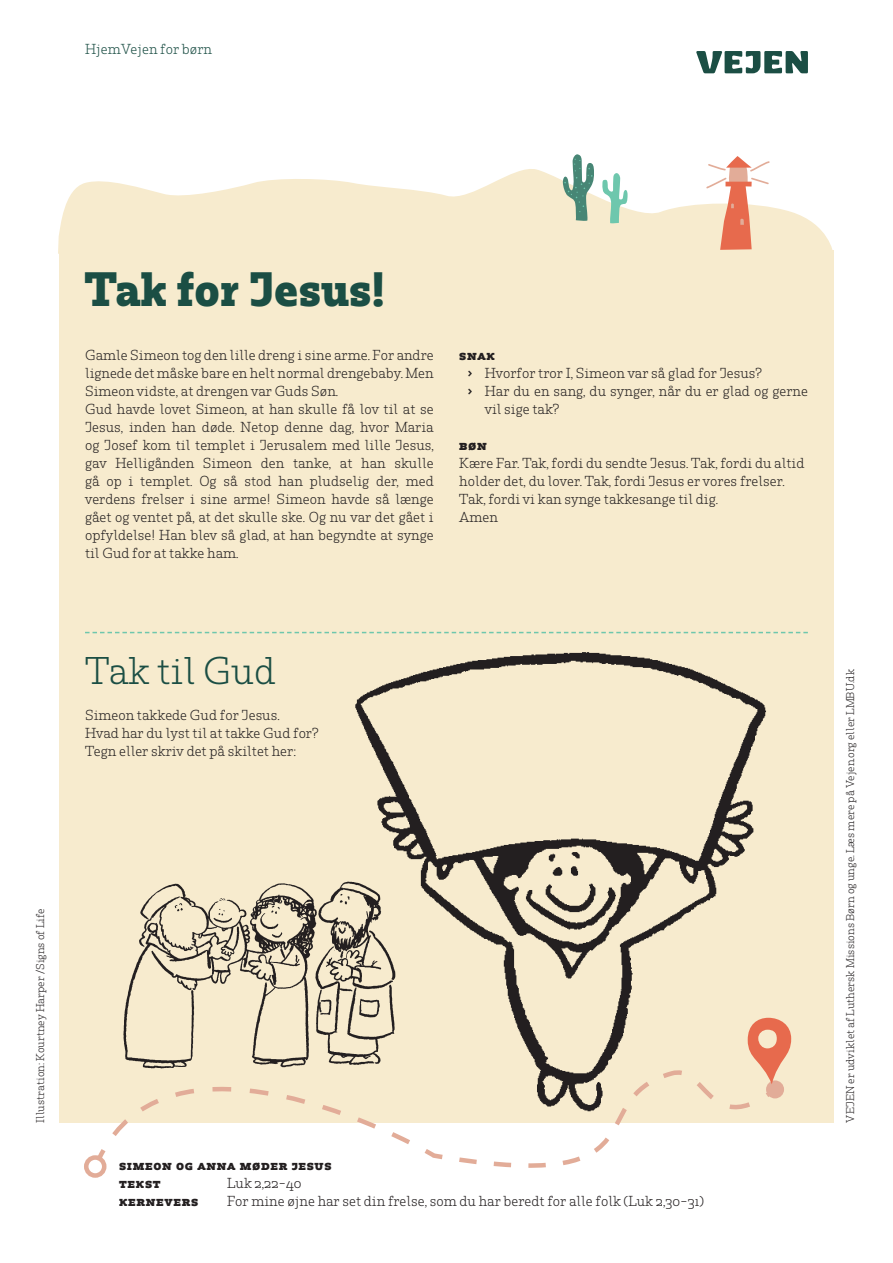
<style>
.page{position:relative;width:893px;height:1263px;background:#fff}
.page>*{position:absolute;margin:0;border:0;box-sizing:border-box;transform-origin:0 0}
.rubrik_hjemVejen{font:700 45px "Rum Serif";color:#1b4e44}
.rubrik{font:300 36px "Rum Serif";color:#1b4e44}
.brødtekst{font:300 13.5px/18px "Rum Serif";color:#231f20;text-align:justify}
.brødtekst-2{font:700 13.5px "Rum Serif";letter-spacing:.05em;color:#231f20}
.brødtekst-3{font:300 13.5px "Rum Serif";color:#1b4e44}
.brødtekst-4{font:300 10.5px "Rum Serif";color:#231f20}
.s1{font-weight:600}
</style>
<div class="page">
<div style="left:59px;top:250px;width:774px;height:873px;background:#f7ebce"></div>
<svg style="left:58px;top:169px;width:775px;height:85px;fill:#f7ebce"></svg>
<svg style="left:706px;top:156px;width:64px;height:94px"></svg>
<svg style="left:602px;top:173px;width:26px;height:51px"></svg>
<svg style="left:563px;top:154px;width:31px;height:68px"></svg>
<svg style="left:493px;top:1164px;width:76px;height:4px"></svg>
<svg style="left:97px;top:1086px;width:527px;height:78px"></svg>
<div style="left:84px;top:1155px;width:22px;height:23px;border:4px solid #e2ac98;border-radius:50%"></div>
<svg style="left:770px;top:1018px;width:21px;height:81px"></svg>
<svg style="left:696px;top:51px;width:112px;height:22px"></svg>
<svg style="left:85px;top:632px;width:723px;height:1px"></svg>
<img style="left:123px;top:881px;width:227px;height:187px">
<img style="left:350px;top:652px;width:420px;height:463px">
<p class="brødtekst-3" style="left:85px;top:41px;width:128px">HjemVejen for børn</p>
<p class="rubrik_hjemVejen" style="left:85px;top:261px;width:302px">Tak for Jesus!</p>
<p class="brødtekst" style="left:85px;top:346px;width:350px">Gamle Simeon tog den lille dreng i sine arme. For andre lignede det måske bare en helt normal drengebaby. Men Simeon vidste, at drengen var Guds Søn.</p>
<p class="brødtekst" style="left:85px;top:400px;width:350px">Gud havde lovet Simeon, at han skulle få lov til at se Jesus, inden han døde. Netop denne dag, hvor Maria og Josef kom til templet i Jerusalem med lille Jesus, gav Helligånden Simeon den tanke, at han skulle gå op i templet. Og så stod han pludselig der, med verdens frelser i sine arme! Simeon havde så længe gået og ventet på, at det skulle ske. Og nu var det gået i opfyldelse! Han blev så glad, at han begyndte at synge til Gud for at takke ham.</p>
<p class="brødtekst-2" style="left:459px;top:347px;width:37px">snak</p>
<p class="brødtekst" style="left:468px;top:364px;width:296px"><span class="s1">›</span> Hvorfor tror I, Simeon var så glad for Jesus?</p>
<p class="brødtekst" style="left:485px;top:382px;width:325px;text-indent:-17px"><span class="s1">›</span> Har du en sang, du synger, når du er glad og gerne vil sige tak?</p>
<p class="brødtekst-2" style="left:459px;top:437px;width:29px">bøn</p>
<p class="brødtekst" style="left:459px;top:454px;width:347px;text-align:left">Kære Far. Tak, fordi du sendte Jesus. Tak, fordi du altid holder det, du lover. Tak, fordi Jesus er vores frelser.<br>Tak, fordi vi kan synge takkesange til dig.</p>
<p class="brødtekst" style="left:459px;top:508px;width:40px">Amen</p>
<p class="rubrik" style="left:85px;top:649px;width:192px">Tak til Gud</p>
<p class="brødtekst" style="left:85px;top:706px;width:196px">Simeon takkede Gud for Jesus.</p>
<p class="brødtekst" style="left:85px;top:724px;width:235px">Hvad har du lyst til at takke Gud for?</p>
<p class="brødtekst" style="left:85px;top:742px;width:213px">Tegn eller skriv det på skiltet her:</p>
<p class="brødtekst-4" style="left:34px;top:1123px;width:216px;rotate:-90deg">Illustration: Kourtney Harper /Signs of Life</p>
<p class="brødtekst-2" style="left:119px;top:1157px;width:214px">simeon og anna møder jesus</p>
<p class="brødtekst-2" style="left:119px;top:1175px;width:43px">tekst</p>
<p class="brødtekst" style="left:227px;top:1174px;width:76px">Luk 2,22-40</p>
<p class="brødtekst-2" style="left:119px;top:1193px;width:81px">kernevers</p>
<p class="brødtekst" style="left:227px;top:1192px;width:478px">For mine øjne har set din frelse, som du har beredt for alle folk (Luk 2,30-31)</p>
<p class="brødtekst-4" style="left:844px;top:1123px;width:455px;rotate:-90deg">VEJEN er udviklet af Luthersk Missions Børn og unge. Læs mere på Vejen.org eller LMBU.dk</p>
</div>
